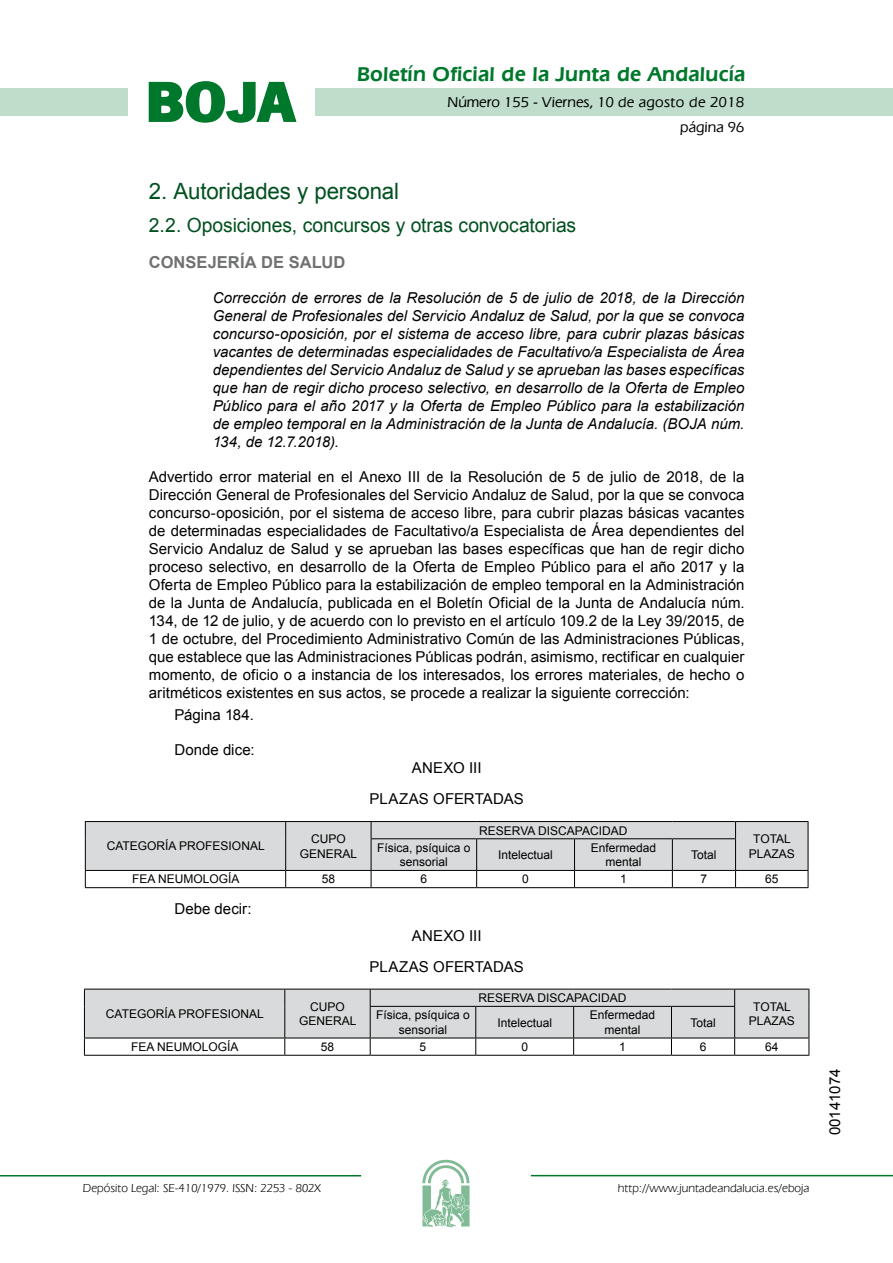
<style>
.page{position:relative;width:893px;height:1263px;background:#fff}
.page>*{position:absolute;margin:0;border:0;box-sizing:border-box;transform-origin:0 0}
.t1{font:700 57.75px "News Got T";color:#00782c;scale:1.14 1}
.t2{font:22.5px "Arial";letter-spacing:-.01em;color:#00501f}
.t3{font:600 21px "Eras IT Cby BT";letter-spacing:.01em;color:#00782c}
.t4{font:19.5px "Arial";letter-spacing:-.005em;color:#00501f}
.t5{font:700 16.5px "Arial";letter-spacing:.005em;color:#707173}
.t6{font:15px/18px "Arial";color:#000;text-align:center}
.t7{font:italic 15px/18px "Arial";color:#000;text-align:justify}
.t8{font:500 15px/24.5px "Eras IT Cby BT";color:#000;text-align:right}
.t9{font:12px/14.4px "Arial";color:#000;text-align:center}
.t10{font:12px "Eras IT Cby BT";color:#000}
</style>
<div class="page">
<div style="left:315px;top:88px;width:577px;height:28px;background:#bfddca"></div>
<div style="left:0;top:88px;width:128px;height:28px;background:#bfddca"></div>
<hr style="left:0;top:1175px;width:361px;height:2px;background:#00782c">
<svg style="left:422px;top:1159px;width:47px;height:68px"></svg>
<hr style="left:531px;top:1175px;width:361px;height:1px;background:#00782c">
<svg style="left:148px;top:81px;width:149px;height:42px"></svg>
<hr style="left:85px;top:821px;width:201px;height:1px;background:#000">
<hr style="left:286px;top:821px;width:85px;height:1px;background:#000">
<hr style="left:371px;top:821px;width:105px;height:1px;background:#000">
<hr style="left:476px;top:821px;width:98px;height:1px;background:#000">
<hr style="left:574px;top:821px;width:98px;height:1px;background:#000">
<hr style="left:672px;top:821px;width:63px;height:1px;background:#000">
<hr style="left:735px;top:821px;width:73px;height:1px;background:#000">
<svg style="left:85px;top:822px;width:723px;height:65px"></svg>
<hr style="left:85px;top:887px;width:201px;height:1px;background:#000">
<hr style="left:286px;top:887px;width:85px;height:1px;background:#000">
<hr style="left:371px;top:887px;width:105px;height:1px;background:#000">
<hr style="left:476px;top:887px;width:98px;height:1px;background:#000">
<hr style="left:574px;top:887px;width:98px;height:1px;background:#000">
<hr style="left:672px;top:887px;width:63px;height:1px;background:#000">
<hr style="left:735px;top:887px;width:73px;height:1px;background:#000">
<svg style="left:84px;top:989px;width:725px;height:66px"></svg>
<hr style="left:84px;top:1055px;width:201px;height:1px;background:#000">
<hr style="left:285px;top:1055px;width:85px;height:1px;background:#000">
<hr style="left:370px;top:1055px;width:106px;height:1px;background:#000">
<hr style="left:476px;top:1055px;width:97px;height:1px;background:#000">
<hr style="left:573px;top:1055px;width:98px;height:1px;background:#000">
<hr style="left:671px;top:1055px;width:63px;height:1px;background:#000">
<hr style="left:734px;top:1055px;width:75px;height:1px;background:#000">
<h1 class="t1" style="left:145px;top:68px;width:133px">BOJA</h1>
<h3 class="t3" style="left:357px;top:62px;width:390px">Boletín Oficial de la Junta de Andalucía</h3>
<p class="t8" style="left:447px;top:90px;width:298px">Número 155 - Viernes, 10 de agosto de 2018 página 96</p>
<h2 class="t2" style="left:149px;top:177px;width:252px">2. Autoridades y personal</h2>
<h3 class="t4" style="left:149px;top:212px;width:429px">2.2. Oposiciones, concursos y otras convocatorias</h3>
<p class="t5" style="left:149px;top:251px;width:198px">CONSEJERÍA DE SALUD</p>
<p class="t7" style="left:213px;top:289px;width:533px">Corrección de errores de la Resolución de 5 de julio de 2018, de la Dirección General de Profesionales del Servicio Andaluz de Salud, por la que se convoca concurso-oposición, por el sistema de acceso libre, para cubrir plazas básicas vacantes de determinadas especialidades de Facultativo/a Especialista de Área dependientes del Servicio Andaluz de Salud y se aprueban las bases específicas que han de regir dicho proceso selectivo, en desarrollo de la Oferta de Empleo Público para el año 2017 y la Oferta de Empleo Público para la estabilización de empleo temporal en la Administración de la Junta de Andalucía. (BOJA núm.<br>134, de 12.7.2018).</p>
<p class="t6" style="left:149px;top:468px;width:597px;text-align:justify">Advertido error material en el Anexo III de la Resolución de 5 de julio de 2018, de la Dirección General de Profesionales del Servicio Andaluz de Salud, por la que se convoca concurso-oposición, por el sistema de acceso libre, para cubrir plazas básicas vacantes de determinadas especialidades de Facultativo/a Especialista de Área dependientes del Servicio Andaluz de Salud y se aprueban las bases específicas que han de regir dicho proceso selectivo, en desarrollo de la Oferta de Empleo Público para el año 2017 y la Oferta de Empleo Público para la estabilización de empleo temporal en la Administración de la Junta de Andalucía, publicada en el Boletín Oficial de la Junta de Andalucía núm.<br>134, de 12 de julio, y de acuerdo con lo previsto en el artículo 109.2 de la Ley 39/2015, de 1 de octubre, del Procedimiento Administrativo Común de las Administraciones Públicas, que establece que las Administraciones Públicas podrán, asimismo, rectificar en cualquier momento, de oficio o a instancia de los interesados, los errores materiales, de hecho o aritméticos existentes en sus actos, se procede a realizar la siguiente corrección:</p>
<p class="t6" style="left:174px;top:706px;width:81px">Página 184.</p>
<p class="t6" style="left:174px;top:741px;width:82px">Donde dice:</p>
<p class="t6" style="left:369px;top:753px;width:156px;line-height:30.8px">ANEXO III<br>PLAZAS OFERTADAS</p>
<p class="t9" style="left:107px;top:839px;width:159px">CATEGORÍA PROFESIONAL</p>
<p class="t9" style="left:300px;top:832px;width:59px">CUPO<br>GENERAL</p>
<p class="t9" style="left:479px;top:823px;width:150px">RESERVA DISCAPACIDAD</p>
<p class="t9" style="left:748px;top:832px;width:48px">TOTAL<br>PLAZAS</p>
<p class="t9" style="left:377px;top:841px;width:95px">Física, psíquica o sensorial</p>
<p class="t9" style="left:498px;top:848px;width:56px">Intelectual</p>
<p class="t9" style="left:590px;top:841px;width:67px">Enfermedad mental</p>
<p class="t9" style="left:691px;top:848px;width:27px">Total</p>
<p class="t9" style="left:132px;top:872px;width:109px">FEA NEUMOLOGÍA</p>
<p class="t9" style="left:322px;top:872px;width:15px">58</p>
<p class="t9" style="left:420px;top:872px;width:8px">6</p>
<p class="t9" style="left:522px;top:872px;width:8px">0</p>
<p class="t9" style="left:620px;top:872px;width:8px">1</p>
<p class="t9" style="left:700px;top:872px;width:8px">7</p>
<p class="t9" style="left:765px;top:872px;width:15px">65</p>
<p class="t6" style="left:174px;top:900px;width:79px">Debe decir:</p>
<p class="t6" style="left:369px;top:921px;width:156px;line-height:30.8px">ANEXO III<br>PLAZAS OFERTADAS</p>
<p class="t9" style="left:106px;top:1007px;width:159px">CATEGORÍA PROFESIONAL</p>
<p class="t9" style="left:299px;top:999px;width:59px">CUPO<br>GENERAL</p>
<p class="t9" style="left:478px;top:991px;width:150px">RESERVA DISCAPACIDAD</p>
<p class="t9" style="left:748px;top:999px;width:48px">TOTAL<br>PLAZAS</p>
<p class="t9" style="left:376px;top:1008px;width:95px">Física, psíquica o sensorial</p>
<p class="t9" style="left:497px;top:1015px;width:56px">Intelectual</p>
<p class="t9" style="left:590px;top:1008px;width:67px">Enfermedad mental</p>
<p class="t9" style="left:690px;top:1015px;width:27px">Total</p>
<p class="t9" style="left:131px;top:1040px;width:109px">FEA NEUMOLOGÍA</p>
<p class="t9" style="left:321px;top:1040px;width:15px">58</p>
<p class="t9" style="left:419px;top:1040px;width:8px">5</p>
<p class="t9" style="left:521px;top:1040px;width:8px">0</p>
<p class="t9" style="left:619px;top:1040px;width:8px">1</p>
<p class="t9" style="left:699px;top:1040px;width:8px">6</p>
<p class="t9" style="left:765px;top:1040px;width:15px">64</p>
<p class="t10" style="left:83px;top:1181px;width:239px">Depósito Legal: SE-410/1979. ISSN: 2253 - 802X</p>
<p class="t10" style="left:618px;top:1181px;width:193px">http://www.juntadeandalucia.es/eboja</p>
<p class="t6" style="left:826px;top:1135px;width:68px;rotate:-90deg">00141074</p>
</div>
